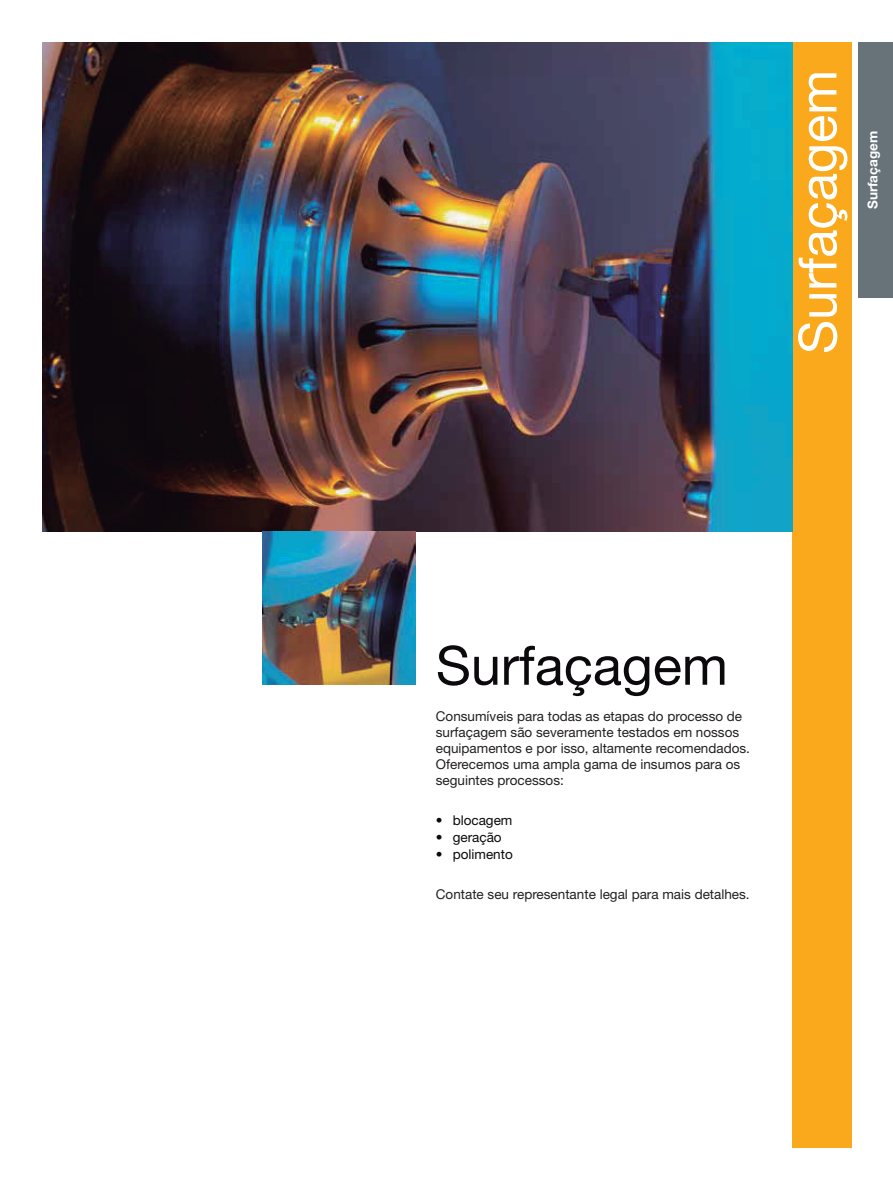
<style>
.page{position:relative;width:893px;height:1191px;background:#fff}
.page>*{position:absolute;margin:0;border:0;box-sizing:border-box;transform-origin:0 0}
.t1{font:54px "Helvetica Neue";color:#0c090d}
.t2{font:52.5px "Helvetica Neue";color:#fff}
.t3{font:13.5px/16.2px "Helvetica Neue";color:#231f20}
.t4{font:13.5px "Helvetica Neue";color:#0c090d}
.t5{font:700 13.5px "Helvetica Neue";color:#fff}
</style>
<div class="page">
<div style="left:859px;top:43px;width:34px;height:255px;background:#687379"></div>
<div style="left:792px;top:43px;width:59px;height:1105px;background:#f9a91b"></div>
<img style="left:43px;top:43px;width:749px;height:488px">
<img style="left:262px;top:531px;width:153px;height:154px">
<h2 class="t2" style="left:786px;top:354px;width:285px;rotate:-90deg">Surfaçagem</h2>
<p class="t5" style="left:864px;top:209px;width:79px;rotate:-90deg">Surfaçagem</p>
<h1 class="t1" style="left:436px;top:633px;width:294px">Surfaçagem</h1>
<p class="t3" style="left:436px;top:707px;width:316px">Consumíveis para todas as etapas do processo de surfaçagem são severamente testados em nossos equipamentos e por isso, altamente recomendados.<br>Oferecemos uma ampla gama de insumos para os seguintes processos:</p>
<p class="t4" style="left:436px;top:811px;width:78px">• blocagem</p>
<p class="t4" style="left:436px;top:829px;width:67px">• geração</p>
<p class="t4" style="left:436px;top:846px;width:78px">• polimento</p>
<p class="t3" style="left:436px;top:885px;width:315px">Contate seu representante legal para mais detalhes.</p>
</div>
